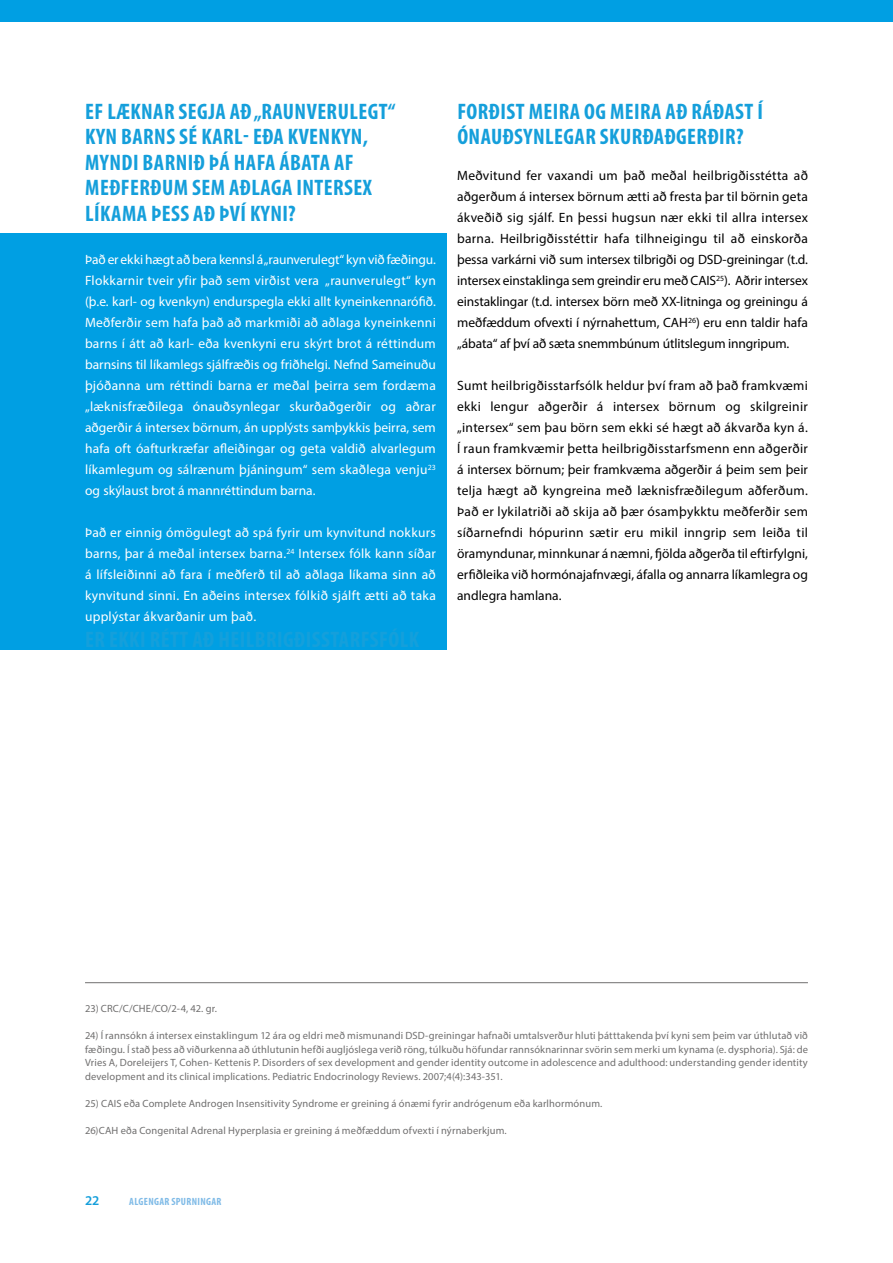
<style>
.page{position:relative;width:893px;height:1263px;background:#fff}
.page>*{position:absolute;margin:0;border:0;box-sizing:border-box;transform-origin:0 0}
.t1{font:700 condensed 22.5px/25.5px "Myriad Pro";letter-spacing:.02em;color:#159fdb}
.t2{font:13.5px/21px "Myriad Pro";letter-spacing:-.005em;color:#000;text-align:justify}
.t3{font:13.5px/21px "Myriad Pro";letter-spacing:.015em;color:#fff;text-align:justify}
.t4{font:600 13.5px "Myriad Pro";color:#159fdb}
.t5{font:10.5px/13.5px "Myriad Pro";letter-spacing:.015em;color:#706f6f;text-align:justify}
.t6{font:700 condensed 10.5px "Myriad Pro";letter-spacing:.03em;color:#80bbe7}
</style>
<div class="page">
<div style="left:0;top:233px;width:446px;height:416px;background:#009fe3"></div>
<hr style="left:892px;top:453px;width:1px;height:162px;background:#009fe3">
<div style="left:0;top:0;width:893px;height:21px;background:#009fe3"></div>
<hr style="left:85px;top:982px;width:723px;height:1px;background:#706f6f">
<h1 class="t1" style="left:85px;top:98px;width:312px">EF LÆKNAR SEGJA AÐ „RAUNVERULEGT“<br>KYN BARNS SÉ KARL- EÐA KVENKYN,<br>MYNDI BARNIÐ ÞÁ HAFA ÁBATA AF<br>MEÐFERÐUM SEM AÐLAGA INTERSEX<br>LÍKAMA ÞESS AÐ ÞVÍ KYNI?</h1>
<p class="t3" style="left:85px;top:249px;width:352px">Það er ekki hægt að bera kennsl á „raunverulegt“ kyn við fæðingu.<br>Flokkarnir tveir yfir það sem virðist vera „raunverulegt“ kyn (þ.e. karl- og kvenkyn) endurspegla ekki allt kyneinkennarófið.<br>Meðferðir sem hafa það að markmiði að aðlaga kyneinkenni barns í átt að karl- eða kvenkyni eru skýrt brot á réttindum barnsins til líkamlegs sjálfræðis og friðhelgi. Nefnd Sameinuðu þjóðanna um réttindi barna er meðal þeirra sem fordæma „læknisfræðilega ónauðsynlegar skurðaðgerðir og aðrar aðgerðir á intersex börnum, án upplýsts samþykkis þeirra, sem hafa oft óafturkræfar afleiðingar og geta valdið alvarlegum líkamlegum og sálrænum þjáningum“ sem skaðlega venju<sup>23 </sup>og skýlaust brot á mannréttindum barna.</p>
<p class="t3" style="left:85px;top:522px;width:352px">Það er einnig ómögulegt að spá fyrir um kynvitund nokkurs barns, þar á meðal intersex barna.<sup>24</sup> Intersex fólk kann síðar á lífsleiðinni að fara í meðferð til að aðlaga líkama sinn að kynvitund sinni. En aðeins intersex fólkið sjálft ætti að taka upplýstar ákvarðanir um það.</p>
<h1 class="t1" style="left:85px;top:626px;width:335px">ER EKKI RÉTT AÐ HEILBRIGÐISSTARFSFÓLK</h1>
<h1 class="t1" style="left:457px;top:98px;width:307px">FORÐIST MEIRA OG MEIRA AÐ RÁÐAST Í<br>ÓNAUÐSYNLEGAR SKURÐAÐGERÐIR?</h1>
<p class="t2" style="left:457px;top:165px;width:352px">Meðvitund fer vaxandi um það meðal heilbrigðisstétta að aðgerðum á intersex börnum ætti að fresta þar til börnin geta ákveðið sig sjálf. En þessi hugsun nær ekki til allra intersex barna. Heilbrigðisstéttir hafa tilhneigingu til að einskorða þessa varkárni við sum intersex tilbrigði og DSD-greiningar (t.d. intersex einstaklinga sem greindir eru með CAIS<sup>25</sup>). Aðrir intersex einstaklingar (t.d. intersex börn með XX-litninga og greiningu á meðfæddum ofvexti í nýrnahettum, CAH<sup>26</sup>) eru enn taldir hafa „ábata“ af því að sæta snemmbúnum útlitslegum inngripum.</p>
<p class="t2" style="left:457px;top:375px;width:352px">Sumt heilbrigðisstarfsólk heldur því fram að það framkvæmi ekki lengur aðgerðir á intersex börnum og skilgreinir „intersex“ sem þau börn sem ekki sé hægt að ákvarða kyn á.<br>Í raun framkvæmir þetta heilbrigðisstarfsmenn enn aðgerðir á intersex börnum; þeir framkvæma aðgerðir á þeim sem þeir telja hægt að kyngreina með læknisfræðilegum aðferðum.<br>Það er lykilatriði að skija að þær ósamþykktu meðferðir sem síðarnefndi hópurinn sætir eru mikil inngrip sem leiða til öramyndunar, minnkunar á næmni, fjölda aðgerða til eftirfylgni, erfiðleika við hormónajafnvægi, áfalla og annarra líkamlegra og andlegra hamlana.</p>
<p class="t5" style="left:85px;top:1002px;width:133px">23) CRC/C/CHE/CO/2-4, 42. gr.</p>
<p class="t5" style="left:85px;top:1029px;width:724px">24) Í rannsókn á intersex einstaklingum 12 ára og eldri með mismunandi DSD-greiningar hafnaði umtalsverður hluti þátttakenda því kyni sem þeim var úthlutað við fæðingu. Í stað þess að viðurkenna að úthlutunin hefði augljóslega verið röng, túlkuðu höfundar rannsóknarinnar svörin sem merki um kynama (e. dysphoria). Sjá: de Vries A, Doreleijers T, Cohen- Kettenis P. Disorders of sex development and gender identity outcome in adolescence and adulthood: understanding gender identity development and its clinical implications. Pediatric Endocrinology Reviews. 2007;4(4):343-351.</p>
<p class="t5" style="left:85px;top:1096px;width:519px">25) CAIS eða Complete Androgen Insensitivity Syndrome er greining á ónæmi fyrir andrógenum eða karlhormónum.</p>
<p class="t5" style="left:85px;top:1123px;width:423px">26)CAH eða Congenital Adrenal Hyperplasia er greining á meðfæddum ofvexti í nýrnaberkjum.</p>
<p class="t4" style="left:85px;top:1192px;width:16px">22</p>
<p class="t6" style="left:129px;top:1195px;width:94px">ALGENGAR SPURNINGAR</p>
</div>
